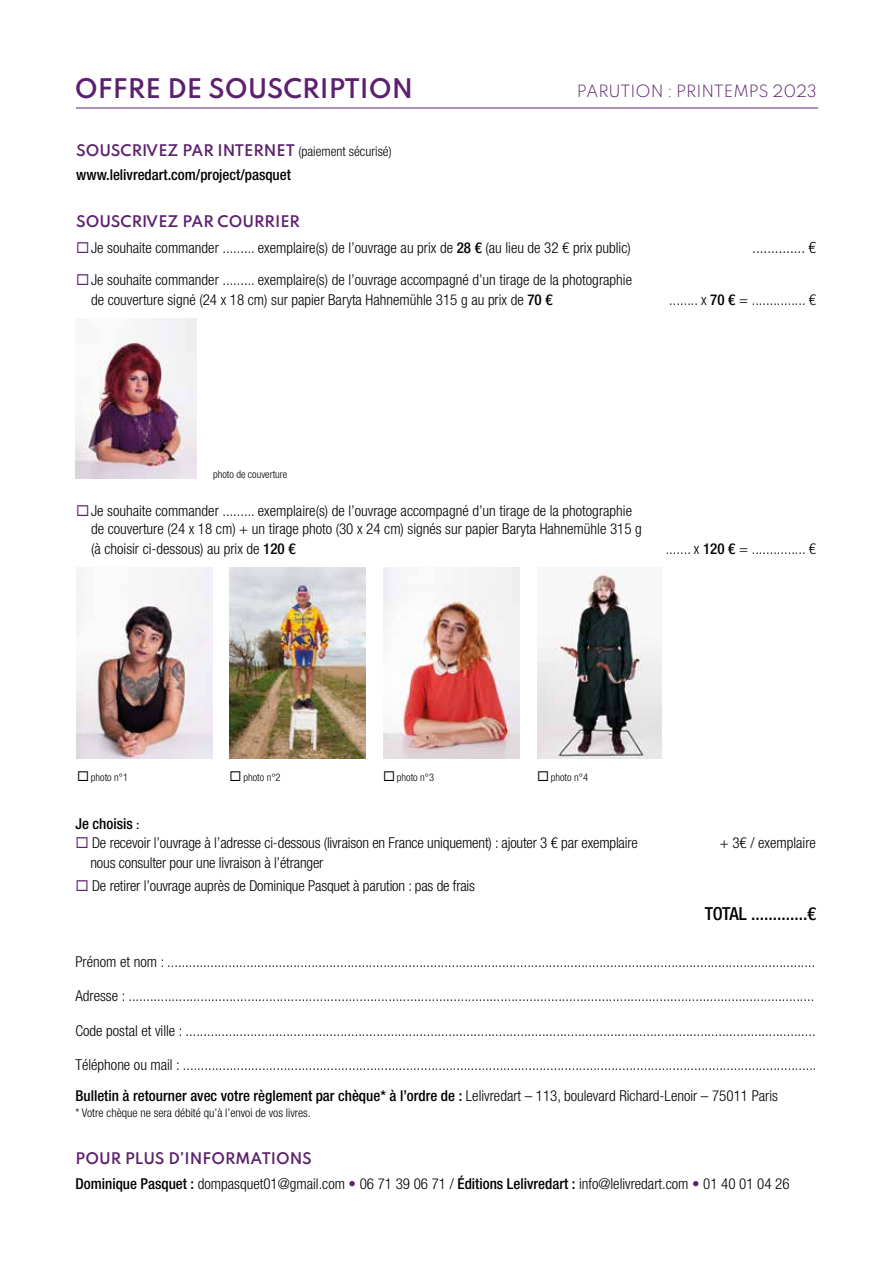
<style>
.page{position:relative;width:893px;height:1263px;background:#fff}
.page>*{position:absolute;margin:0;border:0;box-sizing:border-box;transform-origin:0 0}
.t1{font:600 24px "Spartan";color:#5c216e}
.t2{font:500 condensed 18px "Helvetica Neue LT";letter-spacing:-.03em;color:#000}
.t3{font:300 condensed 15.75px "Helvetica Neue LT";color:#000}
.t4{font:300 condensed 15px/19.5px "Helvetica Neue LT";color:#000}
.t5{font:500 condensed 15px "Helvetica Neue LT";color:#000}
.t6{font:300 15px "Spartan";letter-spacing:-.005em;color:#5c216e}
.t7{font:600 14.25px "Spartan";color:#5c216e}
.t8{font:300 condensed 12px "Helvetica Neue LT";color:#000}
.t9{font:300 condensed 10.5px "Helvetica Neue LT";color:#000}
.s1{font-family:"Helvetica Neue LT";font-weight:300;font-stretch:condensed;font-size:13.5px;color:#000}
.s2{color:#5c216e}
.s3{font-weight:500}
.s4{font-family:"Minion Pro";font-weight:400;font-stretch:normal}
</style>
<div class="page">
<hr style="left:76px;top:108px;width:742px;height:1px;background:#5c216e">
<img style="left:383px;top:567px;width:136px;height:191px">
<img style="left:76px;top:567px;width:137px;height:191px">
<img style="left:229px;top:567px;width:137px;height:191px">
<img style="left:537px;top:567px;width:125px;height:191px">
<img style="left:75px;top:319px;width:121px;height:159px">
<h1 class="t1" style="left:75px;top:70px;width:340px">OFFRE DE SOUSCRIPTION</h1>
<p class="t6" style="left:577px;top:79px;width:241px">PARUTION : PRINTEMPS 2023</p>
<p class="t7" style="left:76px;top:139px;width:317px">SOUSCRIVEZ PAR INTERNET <span class="s1">(paiement sécurisé)</span></p>
<p class="t5" style="left:76px;top:166px;width:216px">www.lelivredart.com/project/pasquet</p>
<p class="t7" style="left:76px;top:211px;width:225px">SOUSCRIVEZ PAR COURRIER</p>
<p class="t4" style="left:76px;top:238px;width:556px"><span class="s2">◻</span>Je souhaite commander ......... exemplaire(s) de l’ouvrage au prix de <span class="s3">28 €</span> (au lieu de 32 € prix public)</p>
<p class="t3" style="left:752px;top:238px;width:65px">.............. €</p>
<p class="t4" style="left:91px;top:270px;width:542px;text-indent:-15px"><span class="s2">◻</span>Je souhaite commander ......... exemplaire(s) de l’ouvrage accompagné d’un tirage de la photographie de couverture signé (24 x 18 cm) sur papier Baryta Hahnemühle 315 g au prix de <span class="s3">70 €</span></p>
<p class="t4" style="left:669px;top:289px;width:148px">........ x <span class="s3">70 €</span> = ............... €</p>
<p class="t9" style="left:213px;top:468px;width:76px">photo de couverture</p>
<p class="t4" style="left:91px;top:502px;width:552px;line-height:18px;text-indent:-15px"><span class="s2">◻</span>Je souhaite commander ......... exemplaire(s) de l’ouvrage accompagné d’un tirage de la photographie de couverture (24 x 18 cm) + un tirage photo (30 x 24 cm) signés sur papier Baryta Hahnemühle 315 g</p>
<p class="t4" style="left:91px;top:539px;width:206px">(à choisir ci-dessous) au prix de <span class="s3">120 €</span></p>
<p class="t4" style="left:666px;top:539px;width:152px">....... x <span class="s3">120 €</span> = ............... €</p>
<p class="t9" style="left:77px;top:771px;width:52px">◻ photo n°1</p>
<p class="t9" style="left:230px;top:771px;width:52px">◻ photo n°2</p>
<p class="t9" style="left:383px;top:771px;width:52px">◻ photo n°3</p>
<p class="t9" style="left:537px;top:771px;width:52px">◻ photo n°4</p>
<p class="t5" style="left:75px;top:814px;width:66px">Je choisis <span class="s4">:</span></p>
<p class="t4" style="left:90px;top:833px;width:549px;text-indent:-15px"><span class="s2">◻</span> De recevoir l’ouvrage à l’adresse ci-dessous (livraison en France uniquement) : ajouter 3 € par exemplaire nous consulter pour une livraison à l’étranger</p>
<p class="t4" style="left:75px;top:876px;width:401px"><span class="s2">◻</span> De retirer l’ouvrage auprès de Dominique Pasquet à parution : pas de frais</p>
<p class="t4" style="left:720px;top:833px;width:98px">+ 3€ / exemplaire</p>
<p class="t2" style="left:705px;top:902px;width:113px">TOTAL .............€</p>
<p class="t4" style="left:75px;top:951px;width:741px">Prénom et nom : ....................................................................................................................................................................................</p>
<p class="t4" style="left:75px;top:986px;width:740px">Adresse : ..............................................................................................................................................................................................</p>
<p class="t4" style="left:75px;top:1020px;width:742px">Code postal et ville : ...............................................................................................................................................................................</p>
<p class="t4" style="left:75px;top:1049px;width:743px;line-height:30.8px">Téléphone ou mail : ................................................................................................................................................................................<br><span class="s3">Bulletin à retourner avec votre règlement par chèque* à l’ordre de :</span> Lelivredart – 113, boulevard Richard-Lenoir – 75011 Paris</p>
<p class="t8" style="left:75px;top:1106px;width:237px">* Votre chèque ne sera débité qu’à l’envoi de vos livres.</p>
<p class="t7" style="left:75px;top:1148px;width:238px">POUR PLUS D’INFORMATIONS</p>
<p class="t4" style="left:75px;top:1173px;width:716px"><span class="s3">Dominique Pasquet :</span> dompasquet01@gmail.com <span class="s2">•</span> 06 71 39 06 71 / <span class="s3">Éditions Lelivredart :</span> info@lelivredart.com <span class="s2">•</span> 01 40 01 04 26</p>
</div>
